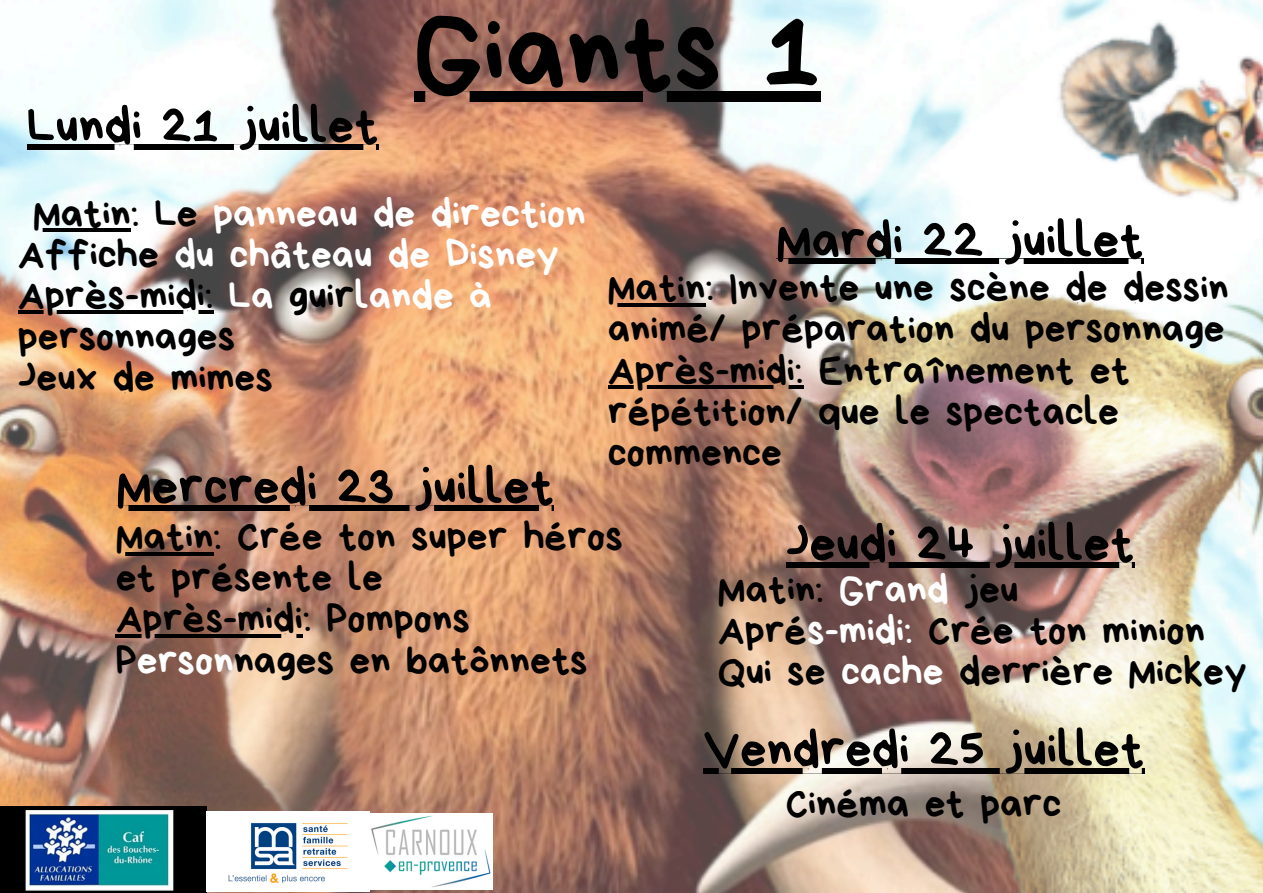
<style>
.page{position:relative;width:1263px;height:893px;background:#fff}
.page>*{position:absolute;margin:0;border:0;box-sizing:border-box;transform-origin:0 0}
.t1{font:112.5px "Bryndan Write";color:#000}
.t2{font:52.5px "Bryndan Write";color:#000}
.t3{font:41.25px/41px "Bryndan Write";color:#000}
.t4{font:41.25px/41px "Bryndan Write";color:#fff}
.s1{color:#000}
.s2{color:#fff}
</style>
<div class="page">
<img style="left:0;top:0;width:1262px;height:893px">
<img style="left:0;top:807px;width:206px;height:86px">
<img style="left:206px;top:812px;width:164px;height:79px">
<img style="left:370px;top:813px;width:122px;height:76px">
<svg style="left:27px;top:144px;width:352px;height:6px;fill:#000"></svg>
<svg style="left:414px;top:91px;width:406px;height:11px;fill:#000"></svg>
<svg style="left:776px;top:259px;width:368px;height:5px;fill:#000"></svg>
<svg style="left:116px;top:505px;width:438px;height:5px;fill:#000"></svg>
<svg style="left:785px;top:562px;width:349px;height:5px;fill:#000"></svg>
<svg style="left:703px;top:768px;width:441px;height:5px;fill:#000"></svg>
<hr style="left:33px;top:228px;width:98px;height:4px;background:#000">
<svg style="left:18px;top:310px;width:195px;height:4px"></svg>
<hr style="left:608px;top:303px;width:97px;height:3px;background:#000">
<svg style="left:608px;top:385px;width:195px;height:4px"></svg>
<svg style="left:116px;top:551px;width:97px;height:4px"></svg>
<hr style="left:116px;top:634px;width:187px;height:3px;background:#000">
<p class="t2" style="left:27px;top:100px;width:353px">Lundi 21 juillet</p>
<h1 class="t1" style="left:414px;top:-4px;width:408px">Giants 1</h1>
<h2 class="t4" style="left:18px;top:193px;width:569px;text-indent:15px"><span class="s1">Matin: Le</span> panneau de direction<br><span class="s1">Affiche</span> du château de Disney</h2>
<p class="t3" style="left:18px;top:275px;width:476px">Après-midi: <span class="s2">La</span> guir<span class="s2">lande à </span>personnages<br>Jeux de mimes</p>
<h2 class="t3" style="left:608px;top:267px;width:622px">Matin: Invente une scène de dessin animé/ préparation du personnage</h2>
<p class="t2" style="left:776px;top:214px;width:369px">Mardi 22 juillet</p>
<p class="t3" style="left:608px;top:349px;width:523px">Après-midi: Entraînement et répétition/ que le spectacle commence</p>
<p class="t2" style="left:116px;top:461px;width:439px">Mercredi 23 juillet</p>
<p class="t3" style="left:116px;top:516px;width:509px">Matin: Crée ton super héros et présente le</p>
<p class="t3" style="left:116px;top:598px;width:473px">Après-midi: Pompons<br>P<span class="s2">erson</span>nages en batônnets</p>
<p class="t2" style="left:785px;top:517px;width:350px">Jeudi 24 juillet</p>
<p class="t3" style="left:718px;top:569px;width:302px">Matin: <span class="s2">Grand</span> jeu</p>
<p class="t3" style="left:718px;top:610px;width:489px">Apré<span class="s2">s-midi:</span> Crée ton minion</p>
<p class="t3" style="left:718px;top:651px;width:531px">Qui se <span class="s2">cache</span> derrière Mickey</p>
<p class="t2" style="left:703px;top:723px;width:443px">Vendredi 25 juillet</p>
<p class="t3" style="left:786px;top:783px;width:277px">Cinéma et parc</p>
</div>
